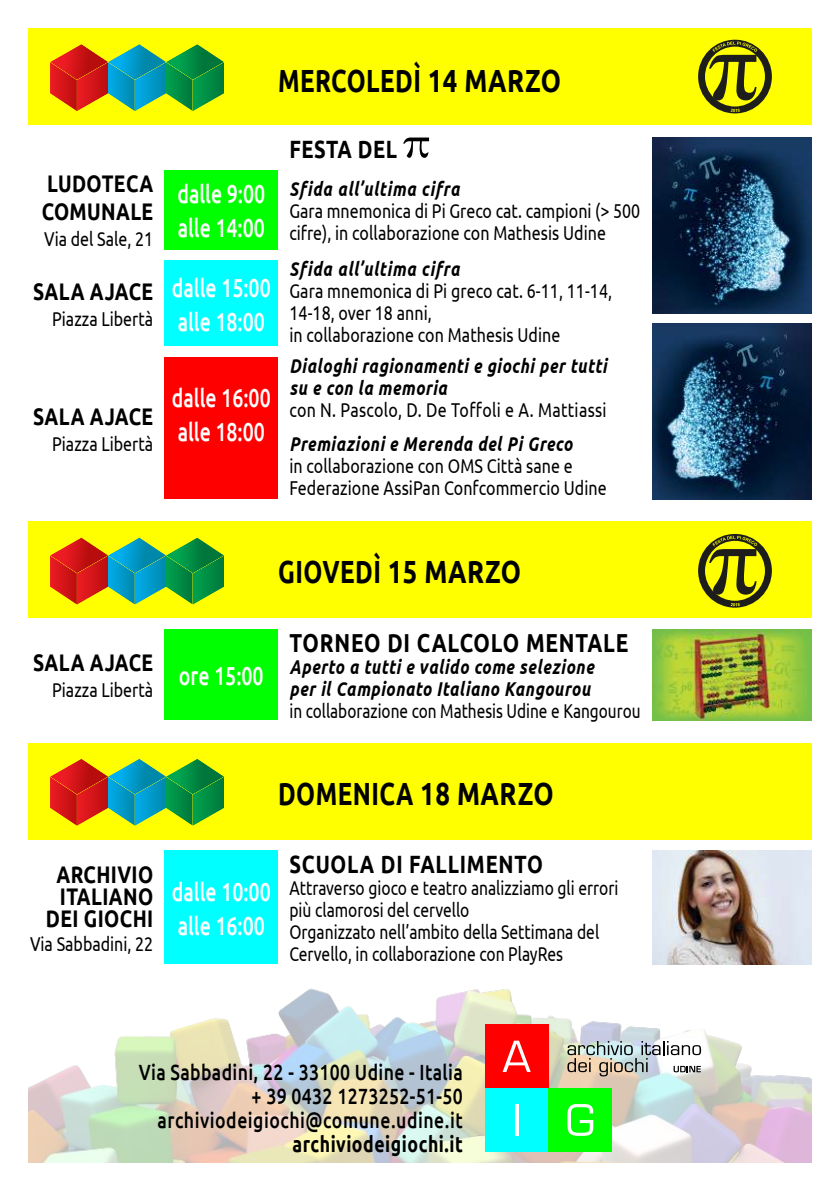
<style>
.page{position:relative;width:840px;height:1191px;background:#fff}
.page>*{position:absolute;margin:0;border:0;box-sizing:border-box;transform-origin:0 0}
.t1{font:700 32px "Ubuntu";letter-spacing:.02em;color:#000;scale:.75 1}
.t2{font:500 26px/34px "Ubuntu";color:#fff;scale:.75 1}
.t3{font:700 26px "Ubuntu";letter-spacing:.04em;color:#000;scale:.8 1}
.t4{font:700 25px "Ubuntu";letter-spacing:.04em;color:#000;scale:.8 1}
.t5{font:700 24px/22px "Ubuntu";letter-spacing:.02em;color:#000;scale:.8 1}
.t6{font:500 22px/24px "Ubuntu";letter-spacing:.02em;color:#000;text-align:right;scale:.8 1}
.t7{font:700 22px "Ubuntu";letter-spacing:.03em;color:#000;scale:.8 1}
.t8{font:20px/22px "Ubuntu";color:#000;scale:.8 1}
.t9{font:italic 700 20px/22px "Ubuntu";letter-spacing:.04em;color:#000;scale:.8 1}
.t10{font:20px/22px "Ubuntu";color:#000;scale:.78 1}
.t11{font:20px "Ubuntu";color:#000;scale:.77 1}
.t12{font:20px "Ubuntu";letter-spacing:.02em;color:#000;scale:.8 1}
</style>
<div class="page">
<div style="left:28px;top:743px;width:783px;height:96px;background:#ff0"></div>
<svg style="left:50px;top:759px;width:58px;height:67px"></svg>
<img style="left:108px;top:794px;width:116px;height:32px">
<img style="left:108px;top:759px;width:116px;height:35px">
<div style="left:28px;top:522px;width:783px;height:96px;background:#ff0"></div>
<svg style="left:50px;top:537px;width:58px;height:67px"></svg>
<img style="left:108px;top:573px;width:116px;height:31px">
<img style="left:108px;top:537px;width:116px;height:36px">
<div style="left:28px;top:28px;width:783px;height:97px;background:#ff0"></div>
<svg style="left:50px;top:44px;width:58px;height:67px"></svg>
<img style="left:108px;top:80px;width:116px;height:31px">
<img style="left:108px;top:44px;width:116px;height:36px">
<img style="left:652px;top:137px;width:159px;height:176px">
<img style="left:652px;top:323px;width:159px;height:176px">
<div style="left:164px;top:170px;width:114px;height:79px;background:#0f0"></div>
<div style="left:164px;top:261px;width:114px;height:85px;background:#0ff"></div>
<div style="left:164px;top:357px;width:114px;height:142px;background:#f00"></div>
<div style="left:164px;top:629px;width:114px;height:91px;background:#0f0"></div>
<div style="left:164px;top:850px;width:114px;height:114px;background:#0ff"></div>
<img style="left:652px;top:629px;width:159px;height:91px">
<svg style="left:698px;top:40px;width:73px;height:73px"></svg>
<svg style="left:698px;top:534px;width:73px;height:73px"></svg>
<img style="left:28px;top:988px;width:783px;height:174px">
<img style="left:652px;top:850px;width:159px;height:114px">
<div style="left:484px;top:1024px;width:64px;height:64px;background:#f00"></div>
<svg style="left:502px;top:1040px;width:28px;height:32px"></svg>
<div style="left:484px;top:1088px;width:64px;height:63px;background:#0ff"></div>
<svg style="left:515px;top:1104px;width:3px;height:31px"></svg>
<div style="left:548px;top:1088px;width:64px;height:63px;background:#0f0"></div>
<svg style="left:567px;top:1104px;width:26px;height:31px"></svg>
<svg style="left:567px;top:1041px;width:133px;height:35px"></svg>
<svg style="left:403px;top:137px;width:26px;height:21px"></svg>
<h1 class="t1" style="left:278px;top:67px;width:378px">MERCOLEDÌ 14 MARZO</h1>
<p class="t5" style="left:42px;top:171px;width:141px;line-height:28px">LUDOTECA<br>COMUNALE</p>
<p class="t8" style="left:44px;top:229px;width:138px">Via del Sale, 21</p>
<p class="t5" style="left:33px;top:280px;width:152px">SALA AJACE</p>
<p class="t8" style="left:52px;top:309px;width:128px">Piazza Libertà</p>
<h2 class="t2" style="left:177px;top:178px;width:118px">dalle 9:00 alle 14:00</h2>
<h2 class="t2" style="left:172px;top:272px;width:133px">dalle 15:00 alle 18:00</h2>
<p class="t5" style="left:33px;top:404px;width:152px">SALA AJACE</p>
<p class="t8" style="left:52px;top:433px;width:128px">Piazza Libertà</p>
<h2 class="t2" style="left:172px;top:382px;width:133px">dalle 16:00 alle 18:00</h2>
<p class="t4" style="left:289px;top:138px;width:136px">FESTA DEL</p>
<p class="t9" style="left:289px;top:179px;width:214px">Sfida all’ultima cifra</p>
<p class="t8" style="left:289px;top:201px;width:440px">Gara mnemonica di Pi Greco cat. campioni (&gt; 500 cifre), in collaborazione con Mathesis Udine</p>
<p class="t9" style="left:289px;top:259px;width:214px">Sfida all’ultima cifra</p>
<p class="t8" style="left:289px;top:280px;width:404px">Gara mnemonica di Pi greco cat. 6-11, 11-14,<br>14-18, over 18 anni,<br>in collaborazione con Mathesis Udine</p>
<p class="t9" style="left:289px;top:356px;width:398px">Dialoghi ragionamenti e giochi per tutti su e con la memoria</p>
<p class="t12" style="left:289px;top:401px;width:398px">con N. Pascolo, D. De Toffoli e A. Mattiassi</p>
<p class="t9" style="left:289px;top:434px;width:355px">Premiazioni e Merenda del Pi Greco</p>
<p class="t8" style="left:289px;top:456px;width:398px">in collaborazione con OMS Città sane e<br>Federazione AssiPan Confcommercio Udine</p>
<p class="t5" style="left:33px;top:651px;width:152px">SALA AJACE</p>
<p class="t8" style="left:52px;top:680px;width:128px">Piazza Libertà</p>
<h1 class="t1" style="left:278px;top:557px;width:325px">GIOVEDÌ 15 MARZO</h1>
<h2 class="t2" style="left:179px;top:660px;width:114px">ore 15:00</h2>
<h2 class="t3" style="left:289px;top:631px;width:425px">TORNEO DI CALCOLO MENTALE</h2>
<p class="t9" style="left:289px;top:657px;width:382px">Aperto a tutti e valido come selezione per il Campionato Italiano Kangourou</p>
<p class="t11" style="left:289px;top:702px;width:457px">in collaborazione con Mathesis Udine e Kangourou</p>
<p class="t5" style="left:46px;top:864px;width:136px;text-align:center">ARCHIVIO<br>ITALIANO<br>DEI GIOCHI</p>
<p class="t8" style="left:30px;top:933px;width:155px">Via Sabbadini, 22</p>
<h1 class="t1" style="left:278px;top:779px;width:369px">DOMENICA 18 MARZO</h1>
<h2 class="t2" style="left:172px;top:876px;width:133px">dalle 10:00 alle 16:00</h2>
<p class="t4" style="left:289px;top:853px;width:318px">SCUOLA DI FALLIMENTO</p>
<p class="t10" style="left:289px;top:878px;width:423px">Attraverso gioco e teatro analizziamo gli errori più clamorosi del cervello<br>Organizzato nell’ambito della Settimana del Cervello, in collaborazione con PlayRes</p>
<p class="t6" style="left:139px;top:1061px;width:406px">Via Sabbadini, 22 - 33100 Udine - Italia + 39 0432 1273252-51-50 archiviodeigiochi@comune.udine.it</p>
<p class="t7" style="left:292px;top:1134px;width:214px">archiviodeigiochi.it</p>
</div>
